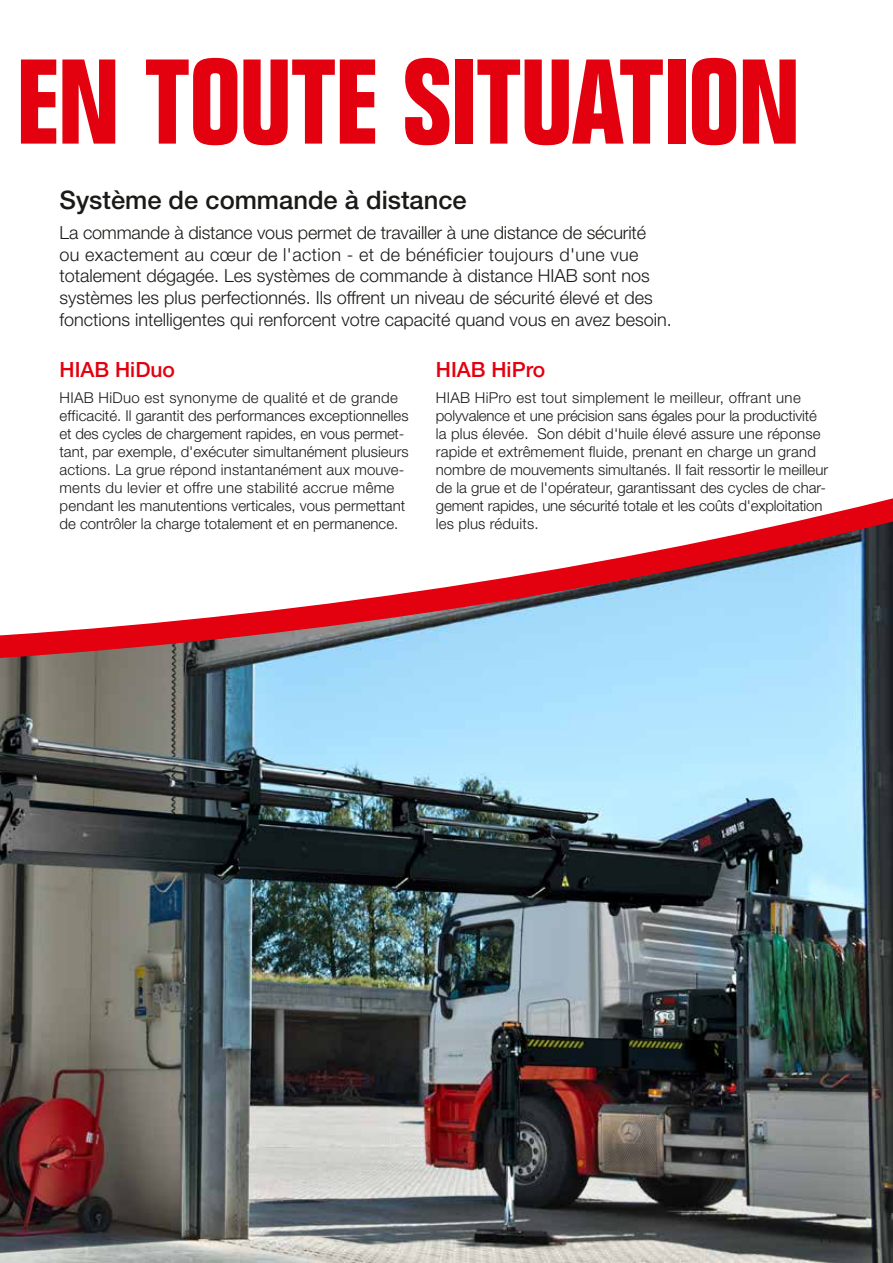
<style>
.page{position:relative;width:893px;height:1263px;background:#fff}
.page>*{position:absolute;margin:0;border:0;box-sizing:border-box;transform-origin:0 0}
.t1{font:700 condensed 117.75px "Folio Std";letter-spacing:-.01em;color:#e3000f}
.t2{font:500 25.5px "Helvetica Neue LT Pro";color:#1a1a18}
.t3{font:500 21px "Helvetica Neue LT Pro";color:#e3000f}
.t4{font:300 18px/21.6px "Helvetica Neue LT Pro";color:#1a1a18}
.t5{font:300 15px/18px "Helvetica Neue LT Std";color:#1a1a18}
</style>
<div class="page">
<img style="left:0;top:687px;width:893px;height:576px">
<svg style="left:0;top:498px;width:893px;height:189px"></svg>
<h1 class="t1" style="left:16px;top:37px;width:787px">EN TOUTE SITUATION</h1>
<h2 class="t2" style="left:60px;top:185px;width:409px">Système de commande à distance</h2>
<p class="t4" style="left:60px;top:222px;width:614px">La commande à distance vous permet de travailler à une distance de sécurité<br>ou exactement au cœur de l'action - et de bénéficier toujours d'une vue totalement dégagée. Les systèmes de commande à distance HIAB sont nos systèmes les plus perfectionnés. Ils offrent un niveau de sécurité élevé et des fonctions intelligentes qui renforcent votre capacité quand vous en avez besoin.</p>
<h3 class="t3" style="left:60px;top:357px;width:117px">HIAB HiDuo</h3>
<p class="t5" style="left:60px;top:389px;width:351px">HIAB HiDuo est synonyme de qualité et de grande efficacité. Il garantit des performances exceptionnelles et des cycles de chargement rapides, en vous permet&shy;tant, par exemple, d'exécuter simultanément plusieurs actions. La grue répond instantanément aux mouve&shy;ments du levier et offre une stabilité accrue même pendant les manutentions verticales, vous permettant de contrôler la charge totalement et en permanence.</p>
<h3 class="t3" style="left:436px;top:357px;width:111px">HIAB HiPro</h3>
<p class="t5" style="left:436px;top:389px;width:394px">HIAB HiPro est tout simplement le meilleur, offrant une polyvalence et une précision sans égales pour la productivité la plus élevée. Son débit d'huile élevé assure une réponse rapide et extrêmement fluide, prenant en charge un grand nombre de mouvements simultanés. Il fait ressortir le meilleur de la grue et de l'opérateur, garantissant des cycles de char&shy;gement rapides, une sécurité totale et les coûts d'exploitation les plus réduits.</p>
<p class="t5" style="left:817px;top:1228px;width:18px">11</p>
</div>
